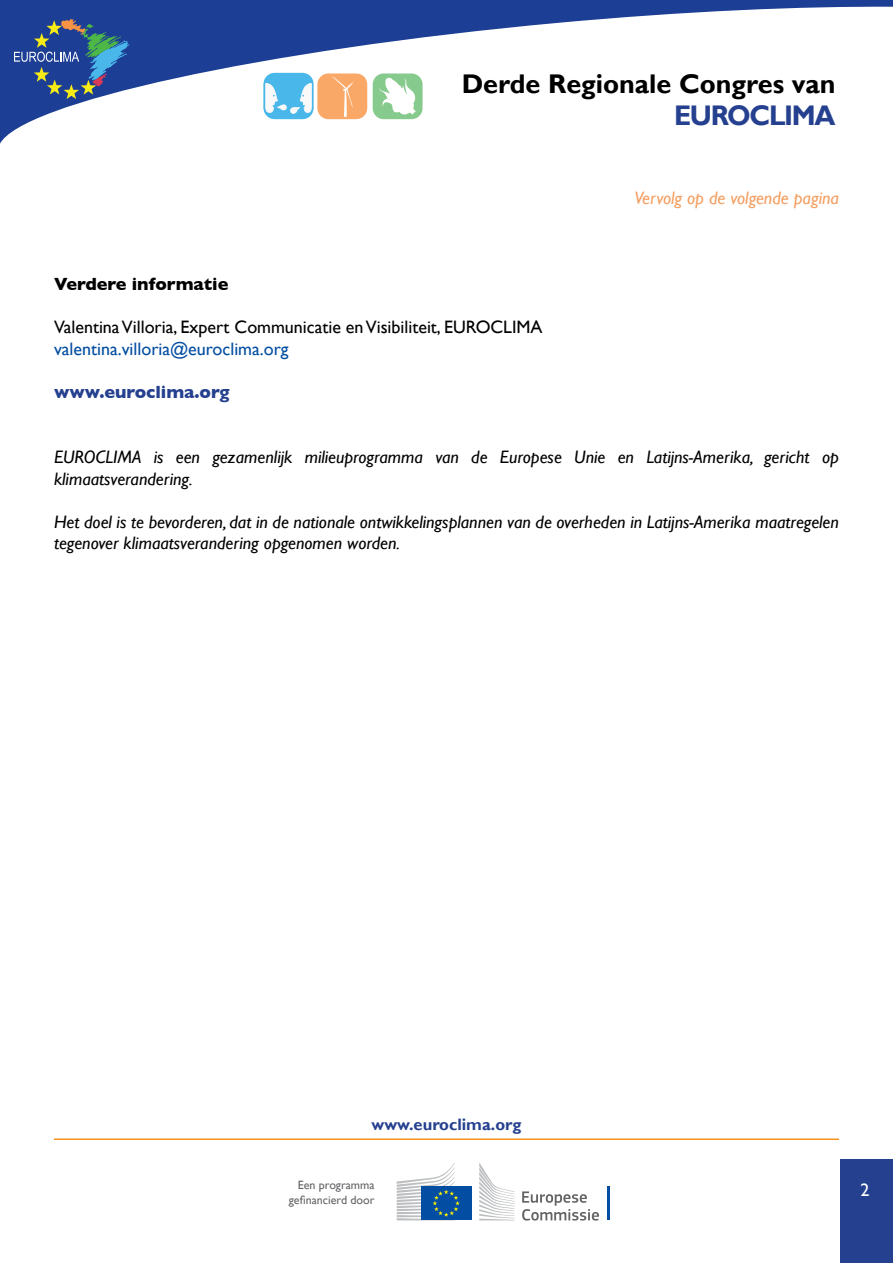
<style>
.page{position:relative;width:893px;height:1263px;background:#fff}
.page>*{position:absolute;margin:0;border:0;box-sizing:border-box;transform-origin:0 0}
.t1{font:700 28.35px "Gill Sans";letter-spacing:-.05em;color:#25408f;scale:.95 1}
.t2{font:700 27px "Gill Sans";color:#000}
.t3{font:italic 18px/21.6px "Gill Sans";color:#000}
.t4{font:18px "Gill Sans";color:#000}
.t5{font:18px "Gill Sans";color:#034ea2}
.t6{font:italic 18px "Gill Sans";color:#f59e61}
.t7{font:700 18px "Gill Sans";color:#000}
.t8{font:700 18px "Gill Sans";color:#25408f}
.t9{font:18px "Gill Sans";color:#fff}
.t10{font:700 16.5px "Gill Sans";color:#25408f}
.t11{font:12px/14.4px "Gill Sans";color:#636467;text-align:right}
</style>
<div class="page">
<div style="left:840px;top:1159px;width:53px;height:104px;background:#25408f"></div>
<svg style="left:522px;top:1191px;width:77px;height:29px"></svg>
<hr style="left:607px;top:1186px;width:3px;height:34px;background:#034ea2">
<svg style="left:479px;top:1163px;width:35px;height:57px"></svg>
<div style="left:421px;top:1186px;width:50px;height:34px;background:#034ea2"></div>
<svg style="left:397px;top:1162px;width:63px;height:58px"></svg>
<hr style="left:54px;top:1138px;width:785px;height:2px;background:#f7931e">
<svg style="left:0;top:0;width:893px;height:144px"></svg>
<svg style="left:14px;top:19px;width:115px;height:80px;background:#3b5e92"></svg>
<h2 class="t2" style="left:462px;top:67px;width:375px">Derde Regionale Congres van</h2>
<h1 class="t1" style="left:674px;top:98px;width:171px">EUROCLIMA</h1>
<p class="t7" style="left:54px;top:274px;width:176px">Verdere informatie</p>
<p class="t4" style="left:54px;top:317px;width:490px">Valentina Villoria, Expert Communicatie en Visibiliteit, EUROCLIMA</p>
<p class="t5" style="left:54px;top:338px;width:236px">valentina.villoria@euroclima.org</p>
<p class="t8" style="left:54px;top:382px;width:177px">www.euroclima.org</p>
<p class="t6" style="left:635px;top:187px;width:206px">Vervolg op de volgende pagina</p>
<p class="t3" style="left:54px;top:446px;width:786px">EUROCLIMA is een gezamenlijk milieuprogramma van de Europese Unie en Latijns-Amerika, gericht op klimaatsverandering.</p>
<p class="t3" style="left:54px;top:511px;width:786px">Het doel is te bevorderen, dat in de nationale ontwikkelingsplannen van de overheden in Latijns-Amerika maatregelen tegenover klimaatsverandering opgenomen worden.</p>
<p class="t10" style="left:371px;top:1114px;width:152px">www.euroclima.org</p>
<p class="t11" style="left:289px;top:1178px;width:87px">Een programma gefinancierd door</p>
<p class="t9" style="left:861px;top:1179px;width:10px">2</p>
</div>
